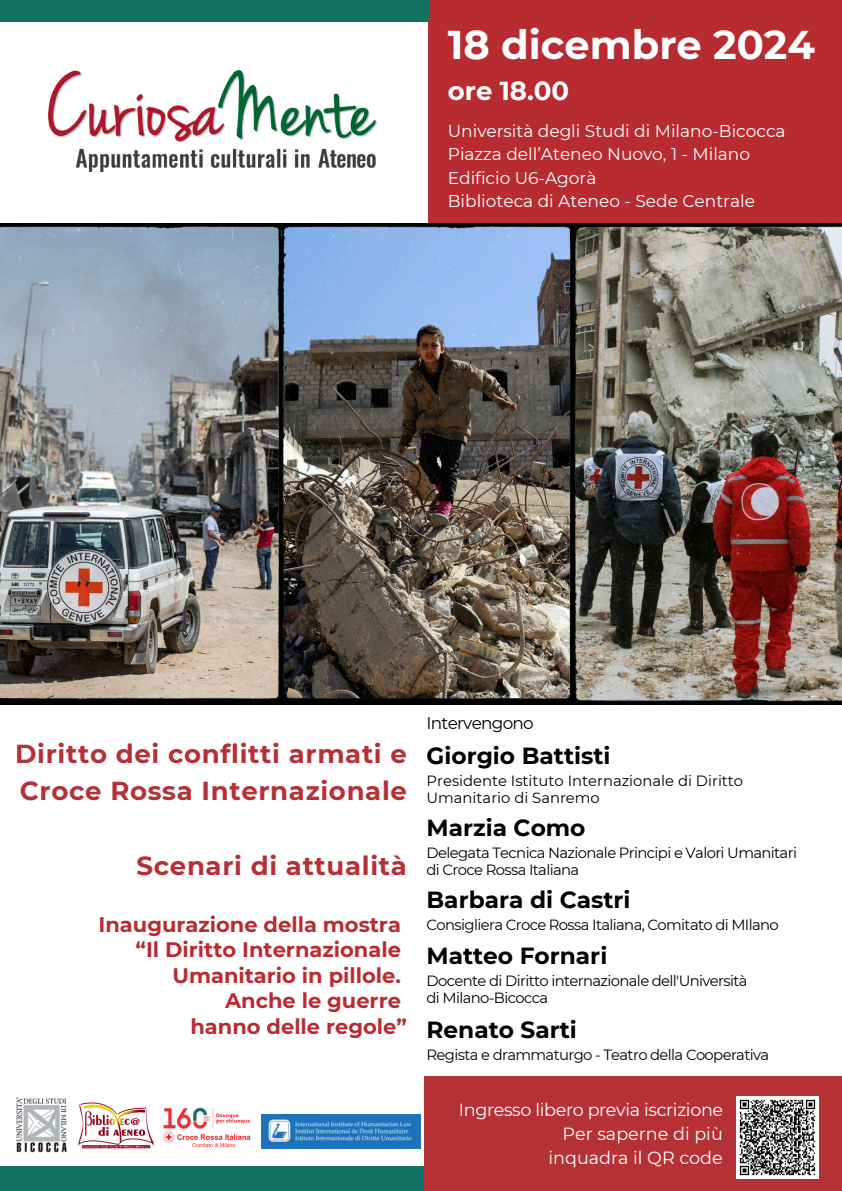
<style>
.page{position:relative;width:842px;height:1191px;background:#fff}
.page>*{position:absolute;margin:0;border:0;box-sizing:border-box;transform-origin:0 0}
.t1{font:700 40px "Montserrat";color:#fff}
.t2{font:700 26px/37.5px "Montserrat";letter-spacing:.025em;color:#b63136}
.t3{font:700 26px "Montserrat";color:#fff}
.t4{font:700 23.2px "Montserrat";color:#000}
.t5{font:700 21px/25.5px "Montserrat";color:#b82c31;text-align:right}
.t6{font:17.6px/24.1px "Montserrat";letter-spacing:-.02em;color:#fff;text-align:right}
.t7{font:17px/23.2px "Montserrat";color:#fff}
.t8{font:16.9px "Montserrat";letter-spacing:-.04em;color:#000}
.t9{font:14.8px "Montserrat";letter-spacing:-.04em;color:#000}
.t10{font:14.8px/17.2px "Montserrat";color:#000}
</style>
<div class="page">
<div style="left:428px;top:0;width:414px;height:226px;background:#b82c31"></div>
<img style="left:48px;top:70px;width:328px;height:102px">
<div style="left:0;top:0;width:428px;height:22px;background:#127262"></div>
<div style="left:0;top:1166px;width:426px;height:24px;background:#127262"></div>
<div style="left:424px;top:1075px;width:418px;height:115px;background:#b63136"></div>
<img style="left:0;top:223px;width:842px;height:481px">
<img style="left:78px;top:1102px;width:76px;height:47px">
<img style="left:16px;top:1097px;width:51px;height:56px">
<img style="left:261px;top:1114px;width:160px;height:33px">
<img style="left:162px;top:1107px;width:89px;height:41px">
<img style="left:736px;top:1096px;width:82px;height:81px">
<p class="t1" style="left:448px;top:20px;width:369px">18 dicembre 2024</p>
<p class="t3" style="left:448px;top:75px;width:123px">ore 18.00</p>
<p class="t7" style="left:448px;top:119px;width:339px">Università degli Studi di Milano-Bicocca Piazza dell’Ateneo Nuovo, 1 - Milano Edificio U6-Agorà<br>Biblioteca di Ateneo - Sede Centrale</p>
<p class="t2" style="left:15px;top:734px;width:393px">Diritto dei conflitti armati e<br>Croce Rossa Internazionale</p>
<p class="t2" style="left:137px;top:846px;width:272px">Scenari di attualità</p>
<h3 class="t5" style="left:99px;top:911px;width:310px">Inaugurazione della mostra “Il Diritto Internazionale<br>Umanitario in pillole.<br>Anche le guerre<br>hanno delle regole”</h3>
<p class="t8" style="left:426px;top:712px;width:109px">Intervengono</p>
<h2 class="t4" style="left:426px;top:741px;width:186px">Giorgio Battisti</h2>
<h2 class="t10" style="left:426px;top:771px;width:318px">Presidente Istituto Internazionale di Diritto<br>Umanitario di Sanremo</h2>
<p class="t4" style="left:426px;top:813px;width:161px">Marzia Como</p>
<p class="t9" style="left:426px;top:843px;width:372px">Delegata Tecnica Nazionale Principi e Valori Umanitari</p>
<p class="t9" style="left:426px;top:860px;width:154px">di Croce Rossa Italiana</p>
<p class="t4" style="left:426px;top:885px;width:206px">Barbara di Castri</p>
<p class="t9" style="left:426px;top:915px;width:354px">Consigliera Croce Rossa Italiana, Comitato di MIlano</p>
<p class="t4" style="left:426px;top:941px;width:182px">Matteo Fornari</p>
<p class="t9" style="left:426px;top:971px;width:322px">Docente di Diritto internazionale dell'Università</p>
<p class="t9" style="left:426px;top:988px;width:123px">di Milano-Bicocca</p>
<p class="t4" style="left:426px;top:1015px;width:152px">Renato Sarti</p>
<p class="t9" style="left:426px;top:1045px;width:344px">Regista e drammaturgo - Teatro della Cooperativa</p>
<p class="t6" style="left:459px;top:1097px;width:266px">Ingresso libero previa iscrizione<br>Per saperne di più<br>inquadra il QR code</p>
</div>
